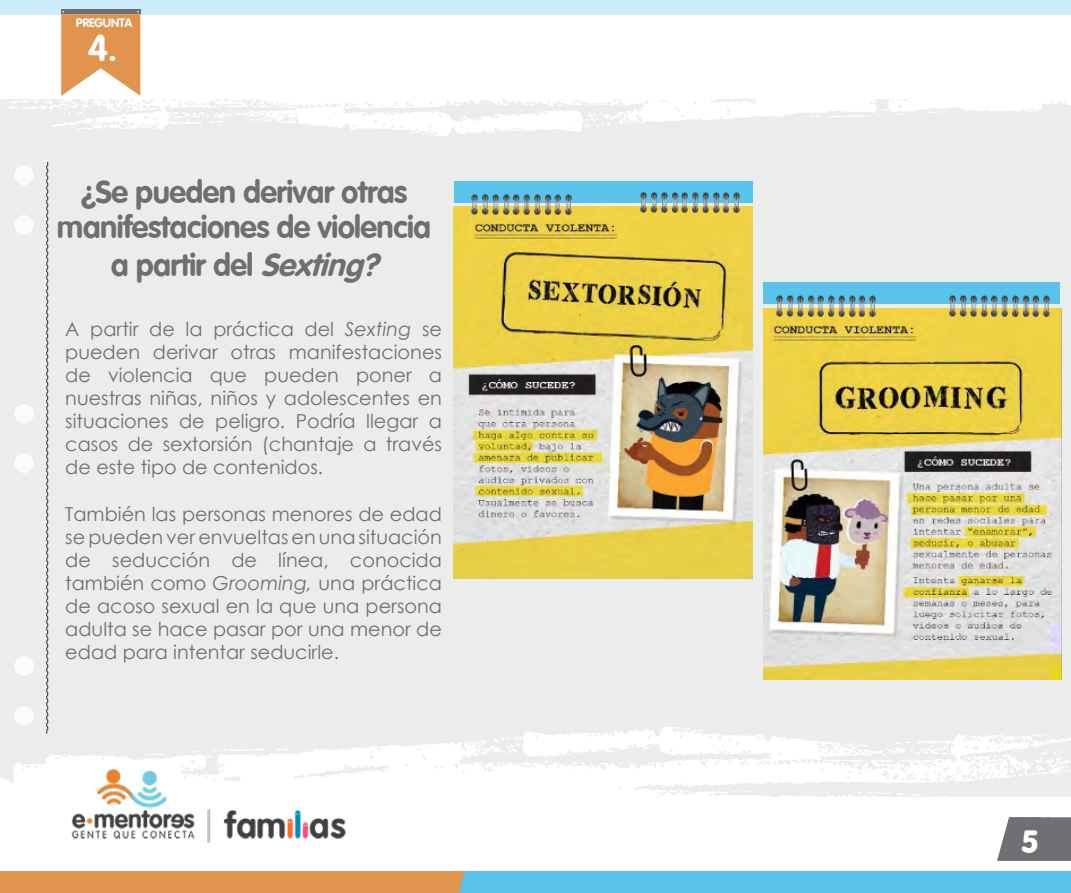
<style>
.page{position:relative;width:1071px;height:893px;background:#fff}
.page>*{position:absolute;margin:0;border:0;box-sizing:border-box;transform-origin:0 0}
.t1{font:700 36.75px "Vag Rounded";color:#fff}
.t2{font:700 31.5px/35px "Vag Rounded";color:#6e6f72;text-align:center}
.t3{font:900 31.5px "VAG Rounded";color:#fff}
.t4{font:19.25px/23.1px "Century Gothic";color:#6e6f72;text-align:justify}
.t5{font:700 12.25px "Vag Rounded";color:#fff}
.s1{font-family:"VAG Rounded";font-style:italic}
.s2{font-style:italic}
</style>
<div class="page">
<div style="left:459px;top:871px;width:612px;height:22px;background:#5ac3eb"></div>
<div style="left:0;top:99px;width:1071px;height:698px;background:#ebecec"></div>
<div style="left:763px;top:282px;width:297px;height:22px;background:#5ac3eb"></div>
<div style="left:454px;top:182px;width:298px;height:21px;background:#5ac3eb"></div>
<svg style="left:0;top:723px;width:1071px;height:74px"></svg>
<svg style="left:9px;top:46px;width:1062px;height:90px"></svg>
<img style="left:454px;top:207px;width:298px;height:371px">
<img style="left:763px;top:308px;width:299px;height:372px">
<svg style="left:46px;top:162px;width:3px;height:572px"></svg>
<div style="left:14px;top:165px;width:20px;height:20px;background:#fff;border-radius:50%"></div>
<div style="left:14px;top:215px;width:20px;height:20px;background:#fff;border-radius:50%"></div>
<div style="left:14px;top:404px;width:20px;height:20px;background:#fff;border-radius:50%"></div>
<div style="left:14px;top:453px;width:20px;height:20px;background:#fff;border-radius:50%"></div>
<div style="left:14px;top:656px;width:20px;height:20px;background:#fff;border-radius:50%"></div>
<div style="left:14px;top:706px;width:20px;height:19px;background:#fff;border-radius:50%"></div>
<svg style="left:997px;top:817px;width:74px;height:44px;background:#7b7c7f"></svg>
<div style="left:0;top:0;width:1071px;height:15px;background:#cbecf8"></div>
<div style="left:61px;top:9px;width:79px;height:5px;background:#6e6f72"></div>
<svg style="left:61px;top:11px;width:79px;height:85px"></svg>
<img style="left:57px;top:763px;width:292px;height:79px">
<img style="left:470px;top:193px;width:104px;height:22px">
<img style="left:638px;top:191px;width:105px;height:22px">
<img style="left:774px;top:295px;width:104px;height:21px">
<img style="left:948px;top:295px;width:104px;height:21px">
<p class="t5" style="left:76px;top:15px;width:57px">PREGUNTA</p>
<h1 class="t1" style="left:88px;top:27px;width:31px">4.</h1>
<h2 class="t2" style="left:57px;top:175px;width:375px">¿Se pueden derivar otras manifestaciones de violencia</h2>
<h2 class="t2" style="left:111px;top:248px;width:268px">a partir del <span class="s1">Sexting?</span></h2>
<p class="t4" style="left:65px;top:317px;width:378px">A partir de la práctica del <span class="s2">Sexting</span> se pueden derivar otras manifestaciones de violencia que pueden poner a nuestras niñas, niños y adolescentes en situaciones de peligro. Podría llegar a casos de sextorsión (chantaje a través de este tipo de contenidos.</p>
<p class="t4" style="left:65px;top:502px;width:378px">También las personas menores de edad se pueden ver envueltas en una situación de seducción de línea, conocida también como <span class="s2">Grooming,</span> una práctica de acoso sexual en la que una persona adulta se hace pasar por una menor de edad para intentar seducirle.</p>
<h2 class="t3" style="left:1022px;top:823px;width:17px">5</h2>
</div>
